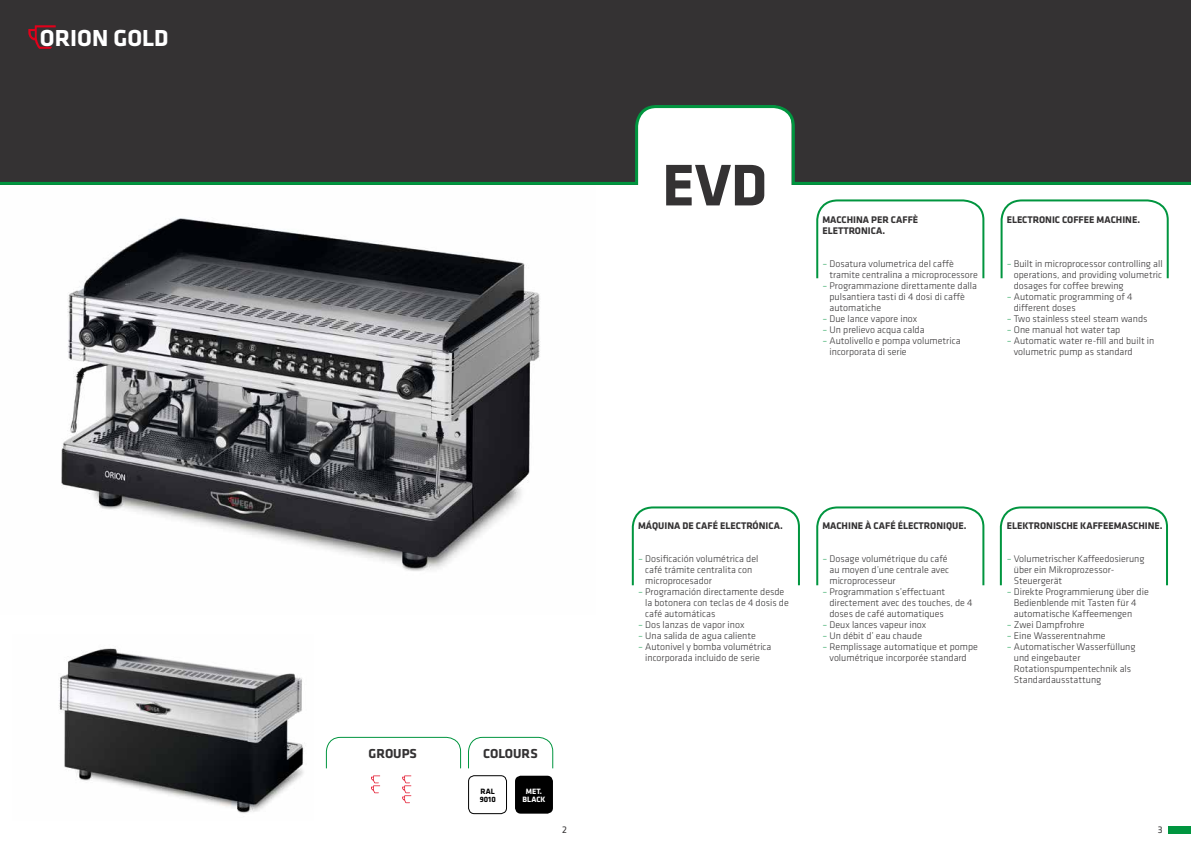
<style>
.page{position:relative;width:1191px;height:842px;background:#fff}
.page>*{position:absolute;margin:0;border:0;box-sizing:border-box;transform-origin:0 0}
.t1{font:700 60.9px "Klavika";color:#343233}
.t2{font:700 24.1px "Klavika";color:#fff}
.t3{font:700 13.5px "Klavika";color:#343233}
.t4{font:300 10px/11px "Klavika";color:#343233}
.t5{font:700 10px/11px "Klavika";color:#343233}
.t6{font:10px "Klavika";color:#343233}
.t7{font:700 8px/8px "Klavika";color:#fff;text-align:center}
.t8{font:700 8px/8px "Klavika";color:#000}
.s1{color:#00953f}
</style>
<div class="page">
<img style="left:61px;top:218px;width:479px;height:353px">
<img style="left:59px;top:648px;width:245px;height:166px">
<div style="left:0;top:0;width:1191px;height:184px;background:#343233"></div>
<div style="left:1168px;top:826px;width:23px;height:7px;background:#00953f"></div>
<svg style="left:0;top:105px;width:1191px;height:80px"></svg>
<svg style="left:816px;top:199px;width:169px;height:80px"></svg>
<svg style="left:816px;top:506px;width:169px;height:80px"></svg>
<svg style="left:631px;top:506px;width:169px;height:80px"></svg>
<svg style="left:1000px;top:199px;width:169px;height:80px"></svg>
<svg style="left:999px;top:506px;width:169px;height:80px"></svg>
<svg style="left:28px;top:25px;width:28px;height:24px"></svg>
<svg style="left:468px;top:736px;width:86px;height:33px"></svg>
<div style="left:468px;top:775px;width:39px;height:39px;border:1px solid #000;border-radius:6px"></div>
<div style="left:515px;top:776px;width:38px;height:38px;background:#000;border-radius:6px"></div>
<svg style="left:325px;top:736px;width:136px;height:33px"></svg>
<svg style="left:371px;top:775px;width:9px;height:18px"></svg>
<svg style="left:402px;top:775px;width:9px;height:28px"></svg>
<h2 class="t2" style="left:40px;top:20px;width:130px">ORION GOLD</h2>
<h1 class="t1" style="left:662px;top:141px;width:107px">EVD</h1>
<p class="t5" style="left:822px;top:214px;width:97px">MACCHINA PER CAFFÈ<br>ELETTRONICA.</p>
<p class="t4" style="left:829px;top:258px;width:150px;text-indent:-7px"><span class="s1">–</span> Dosatura volumetrica del caffè tramite centralina a microprocessore</p>
<p class="t4" style="left:829px;top:280px;width:149px;text-indent:-7px"><span class="s1">–</span> Programmazione direttamente dalla pulsantiera tasti di 4 dosi di caffè automatiche</p>
<p class="t4" style="left:822px;top:313px;width:96px"><span class="s1">–</span> Due lance vapore inox</p>
<p class="t4" style="left:822px;top:324px;width:104px"><span class="s1">–</span> Un prelievo acqua calda</p>
<p class="t4" style="left:829px;top:335px;width:133px;text-indent:-7px"><span class="s1">–</span> Autolivello e pompa volumetrica incorporata di serie</p>
<p class="t5" style="left:1006px;top:214px;width:135px">ELECTRONIC COFFEE MACHINE.</p>
<p class="t4" style="left:1013px;top:258px;width:150px;text-align:justify;text-indent:-7px"><span class="s1">–</span> Built in microprocessor controlling all operations, and providing volumetric dosages for coffee brewing</p>
<p class="t4" style="left:1013px;top:291px;width:120px;text-indent:-7px"><span class="s1">–</span> Automatic programming of 4 different doses</p>
<p class="t4" style="left:1006px;top:313px;width:142px"><span class="s1">–</span> Two stainless steel steam wands</p>
<p class="t4" style="left:1006px;top:324px;width:115px"><span class="s1">–</span> One manual hot water tap</p>
<p class="t4" style="left:1013px;top:335px;width:142px;text-indent:-7px"><span class="s1">–</span> Automatic water re-fill and built in volumetric pump as standard</p>
<h3 class="t3" style="left:369px;top:743px;width:50px">GROUPS</h3>
<p class="t5" style="left:638px;top:520px;width:146px">MÁQUINA DE CAFÉ ELECTRÓNICA.</p>
<p class="t4" style="left:645px;top:553px;width:115px;text-indent:-7px"><span class="s1">–</span> Dosificación volumétrica del café trámite centralita con microprocesador</p>
<p class="t4" style="left:645px;top:586px;width:145px;text-indent:-7px"><span class="s1">–</span> Programación directamente desde la botonera con teclas de 4 dosis de café automáticas</p>
<p class="t4" style="left:638px;top:619px;width:108px"><span class="s1">–</span> Dos lanzas de vapor inox</p>
<p class="t4" style="left:638px;top:630px;width:119px"><span class="s1">–</span> Una salida de agua caliente</p>
<p class="t4" style="left:638px;top:641px;width:135px;text-align:center"><span class="s1">–</span> Autonivel y bomba volumétrica incorporada incluido de serie</p>
<p class="t5" style="left:822px;top:520px;width:146px">MACHINE À CAFÉ ÉLECTRONIQUE.</p>
<p class="t4" style="left:829px;top:553px;width:121px;text-indent:-7px"><span class="s1">–</span> Dosage volumétrique du café au moyen d’une centrale avec microprocesseur</p>
<p class="t4" style="left:829px;top:586px;width:145px;text-indent:-7px"><span class="s1">–</span> Programmation s’effectuant directement avec des touches, de 4 doses de café automatiques</p>
<p class="t4" style="left:822px;top:619px;width:105px"><span class="s1">–</span> Deux lances vapeur inox</p>
<p class="t4" style="left:822px;top:630px;width:101px"><span class="s1">–</span> Un débit d’ eau chaude</p>
<p class="t4" style="left:822px;top:641px;width:157px;text-align:center"><span class="s1">–</span> Remplissage automatique et pompe volumétrique incorporée standard</p>
<p class="t5" style="left:1006px;top:520px;width:157px">ELEKTRONISCHE KAFFEEMASCHINE.</p>
<p class="t4" style="left:1013px;top:553px;width:132px;text-indent:-7px"><span class="s1">–</span> Volumetrischer Kaffeedosierung über ein Mikroprozessor-<br>Steuergerät</p>
<p class="t4" style="left:1013px;top:586px;width:136px;text-indent:-7px"><span class="s1">–</span> Direkte Programmierung über die<br>Bedienblende mit Tasten für 4 automatische Kaffeemengen</p>
<p class="t4" style="left:1006px;top:619px;width:79px"><span class="s1">–</span> Zwei Dampfrohre</p>
<p class="t4" style="left:1006px;top:630px;width:100px"><span class="s1">–</span> Eine Wasserentnahme</p>
<p class="t4" style="left:1013px;top:641px;width:123px;text-indent:-7px"><span class="s1">–</span> Automatischer Wasserfüllung und eingebauter<br>Rotationspumpentechnik als<br>Standardausstattung</p>
<h3 class="t3" style="left:483px;top:743px;width:56px">COLOURS</h3>
<p class="t8" style="left:480px;top:787px;width:18px">RAL<br>9010</p>
<p class="t7" style="left:522px;top:787px;width:24px">MET.<br>BLACK</p>
<p class="t6" style="left:562px;top:823px;width:6px">2</p>
<p class="t6" style="left:1157px;top:823px;width:6px">3</p>
</div>
